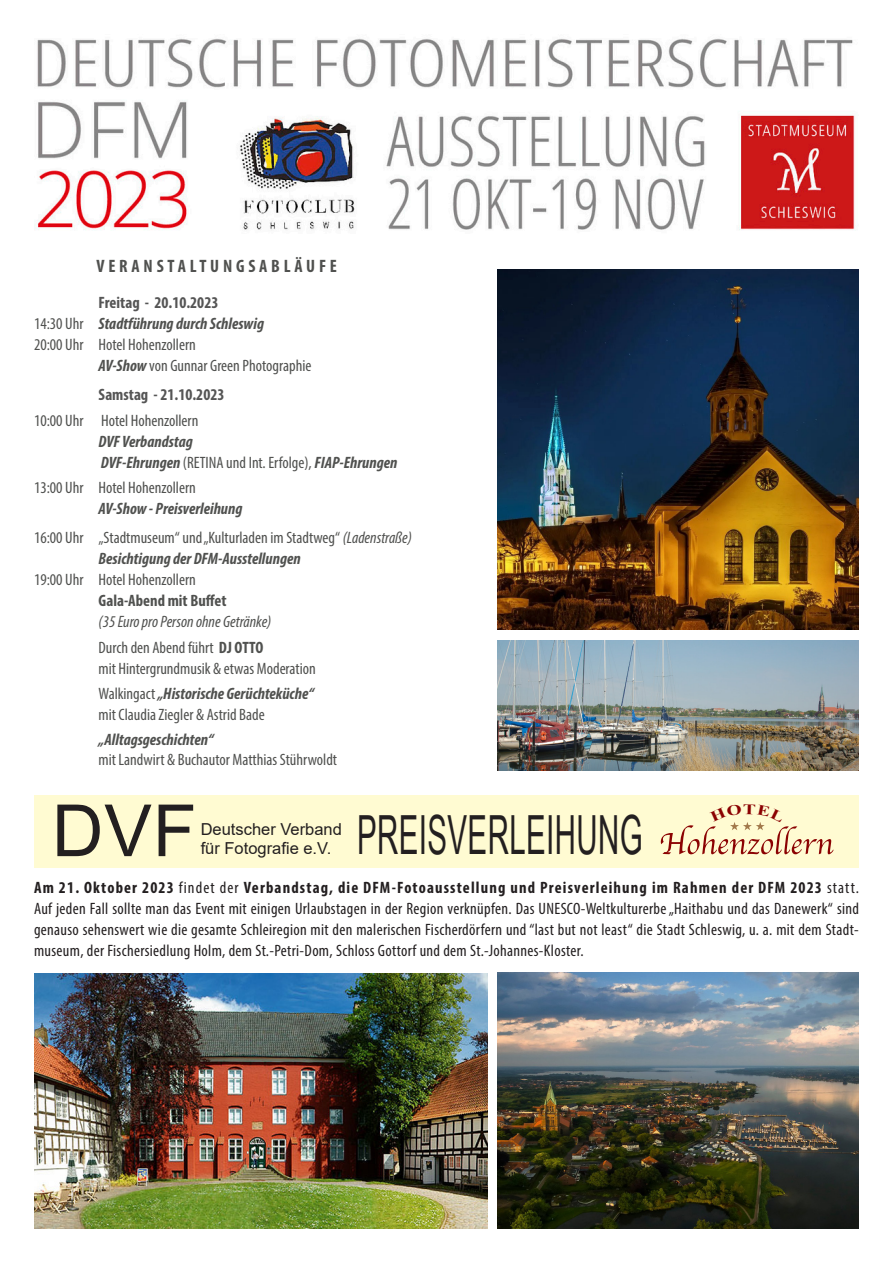
<style>
.page{position:relative;width:893px;height:1263px;background:#fff}
.page>*{position:absolute;margin:0;border:0;box-sizing:border-box;transform-origin:0 0}
.t1{font:72px "Arial";color:#231f20}
.t2{font:54px "Arial Narrow";letter-spacing:.01em;color:#231f20;scale:.67 1}
.t3{font:700 condensed 18px "Myriad Pro";letter-spacing:.21em;color:#50514f}
.t4{font:condensed 16.5px/21px "Myriad Pro";letter-spacing:.02em;color:#231f20;text-align:justify}
.t5{font:condensed 16.5px/21px "Myriad Pro";color:#50514f}
.t6{font:italic 700 condensed 16.5px/21px "Myriad Pro";color:#50514f}
.t7{font:italic condensed 16.5px/25.2px "Myriad Pro";color:#50514f}
.t8{font:16.5px/19.8px "Arial";color:#231f20}
.t9{font:700 condensed 16.5px "Myriad Pro";color:#50514f}
.s1{font-weight:700;color:#555}
.s2{font-weight:700;font-style:italic}
.s3{font-weight:400;font-style:normal}
.s4{font-style:italic}
.s5{font-style:normal}
.s6{font-weight:700;font-style:normal}
.s7{font-weight:700}
</style>
<div class="page">
<div style="left:34px;top:795px;width:825px;height:72px;background:#fffbd2"></div>
<img style="left:34px;top:38px;width:824px;height:192px">
<img style="left:34px;top:974px;width:453px;height:255px">
<img style="left:497px;top:640px;width:362px;height:130px">
<img style="left:497px;top:270px;width:362px;height:359px">
<img style="left:497px;top:973px;width:362px;height:256px">
<svg style="left:661px;top:822px;width:172px;height:32px"></svg>
<p class="t3" style="left:97px;top:255px;width:242px">VERANSTALTUNGSABLÄUFE</p>
<p class="t5" style="left:34px;top:292px;width:232px;text-indent:64px"><span class="s1">Freitag - 20.10.2023<br></span>14:30 Uhr <span class="s2">Stadtführung durch Schleswig<br></span>20:00 Uhr Hotel Hohenzollern</p>
<p class="t5" style="left:99px;top:350px;width:214px;line-height:29.5px"><span class="s2">AV-Show</span> von Gunnar Green Photographie<br><span class="s1">Samstag - 21.10.2023</span></p>
<p class="t5" style="left:34px;top:409px;width:166px">10:00 Uhr Hotel Hohenzollern</p>
<p class="t6" style="left:99px;top:430px;width:300px">DVF Verbandstag<br>DVF-Ehrungen <span class="s3">(RETINA und Int. Erfolge),</span> FIAP-Ehrungen</p>
<p class="t5" style="left:34px;top:477px;width:163px">13:00 Uhr Hotel Hohenzollern</p>
<p class="t5" style="left:34px;top:493px;width:379px;line-height:29.5px;text-indent:64px"><span class="s2">AV-Show - Preisverleihung<br></span>16:00 Uhr „Stadtmuseum“ und „Kulturladen im Stadtweg“ <span class="s4">(Ladenstraße)</span></p>
<p class="t6" style="left:99px;top:548px;width:204px">Besichtigung der DFM-Ausstellungen</p>
<p class="t5" style="left:34px;top:569px;width:163px">19:00 Uhr Hotel Hohenzollern</p>
<p class="t9" style="left:99px;top:591px;width:129px">Gala-Abend mit Buffet</p>
<p class="t7" style="left:99px;top:609px;width:174px">(35 Euro pro Person ohne Getränke)<br><span class="s5">Durch den Abend führt</span> <span class="s6">DJ OTTO</span></p>
<p class="t5" style="left:99px;top:655px;width:219px;line-height:25.2px">mit Hintergrundmusik &amp; etwas Moderation<br>Walkingact <span class="s2">„Historische Gerüchteküche“</span></p>
<p class="t5" style="left:99px;top:704px;width:168px">mit Claudia Ziegler &amp; Astrid Bade</p>
<p class="t6" style="left:99px;top:729px;width:116px">„Alltagsgeschichten“</p>
<p class="t5" style="left:99px;top:748px;width:240px">mit Landwirt &amp; Buchautor Matthias Stührwoldt</p>
<h1 class="t1" style="left:52px;top:781px;width:146px">DVF</h1>
<p class="t8" style="left:201px;top:819px;width:143px">Deutscher Verband für Fotografie e.V.</p>
<h2 class="t2" style="left:357px;top:795px;width:428px">PREISVERLEIHUNG</h2>
<p class="t4" style="left:34px;top:876px;width:826px"><span class="s7">Am 21. Oktober 2023</span> findet der <span class="s7">Verbandstag, die DFM-Fotoausstellung und Preisverleihung im Rahmen der DFM 2023</span> statt.<br>Auf jeden Fall sollte man das Event mit einigen Urlaubstagen in der Region verknüpfen. Das UNESCO-Weltkulturerbe „Haithabu und das Danewerk“ sind genauso sehenswert wie die gesamte Schleiregion mit den malerischen Fischerdörfern und “last but not least“ die Stadt Schleswig, u. a. mit dem Stadt&shy;museum, der Fischersiedlung Holm, dem St.-Petri-Dom, Schloss Gottorf und dem St.-Johannes-Kloster.</p>
</div>
